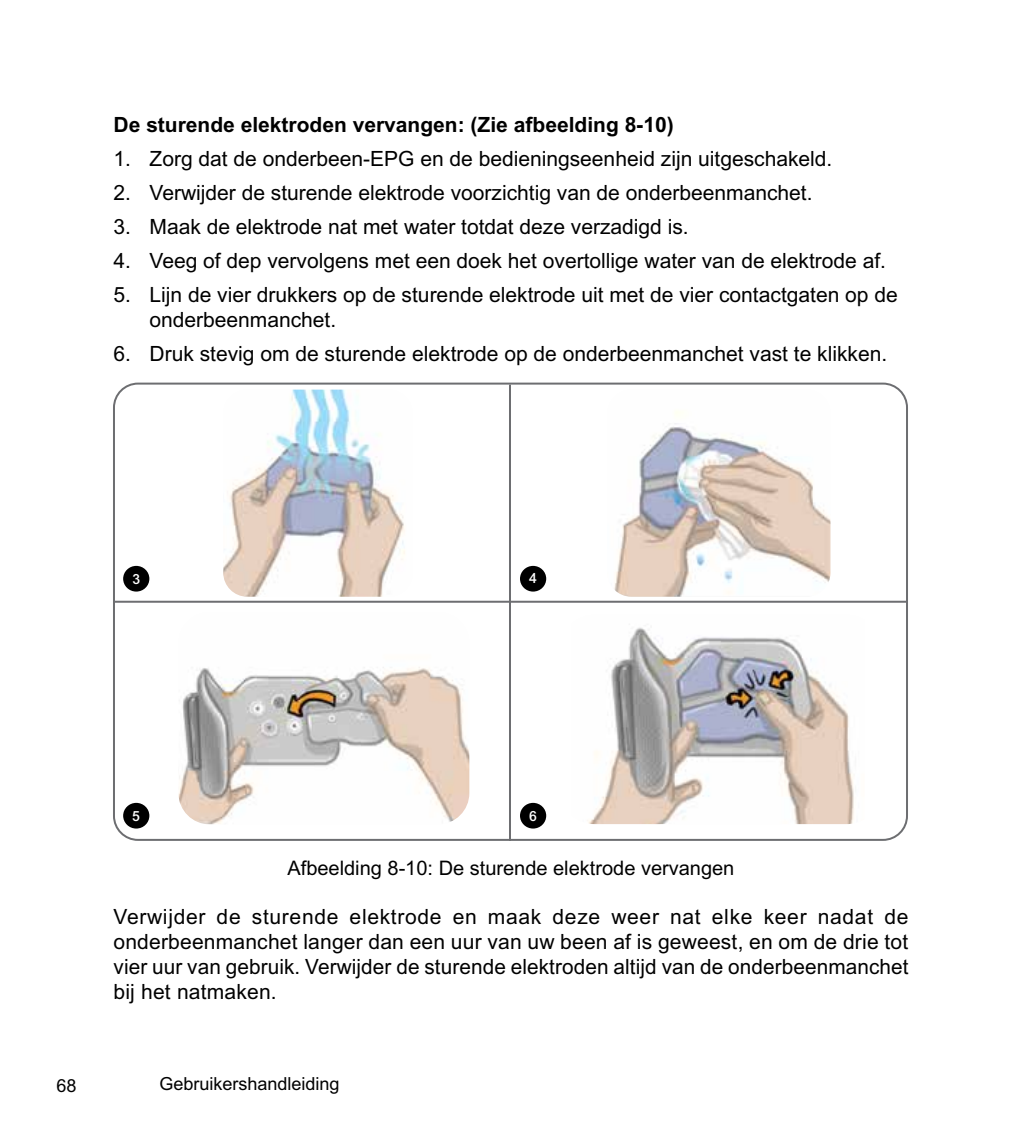
<style>
.page{position:relative;width:1021px;height:1134px;background:#fff}
.page>*{position:absolute;margin:0;border:0;box-sizing:border-box;transform-origin:0 0}
.t1{font:21px/25px "Arial MT Std";color:#000}
.t2{font:700 21px "Arial MT Std";color:#000}
.t3{font:20px "Arial MT Std";color:#000}
.t4{font:18px "Arial MT Std";color:#000}
.t5{font:500 14px "Arial MT Std";color:#fff}
</style>
<div class="page">
<div style="left:123px;top:566px;width:26px;height:25px;background:#000;border-radius:50%"></div>
<div style="left:520px;top:566px;width:26px;height:25px;background:#000;border-radius:50%"></div>
<div style="left:123px;top:802px;width:26px;height:26px;background:#000;border-radius:50%"></div>
<div style="left:520px;top:802px;width:26px;height:26px;background:#000;border-radius:50%"></div>
<img style="left:223px;top:389px;width:182px;height:207px">
<img style="left:178px;top:667px;width:291px;height:157px">
<img style="left:587px;top:627px;width:267px;height:197px">
<img style="left:614px;top:411px;width:216px;height:185px">
<hr style="left:509px;top:384px;width:2px;height:456px;background:#6d6e71">
<hr style="left:114px;top:600px;width:792px;height:2px;background:#6d6e71">
<p class="t2" style="left:114px;top:112px;width:562px">De sturende elektroden vervangen: (Zie afbeelding 8-10)</p>
<p class="t1" style="left:114px;top:146px;width:720px">1. Zorg dat de onderbeen-EPG en de bedieningseenheid zijn uitgeschakeld.</p>
<p class="t1" style="left:114px;top:180px;width:700px">2. Verwijder de sturende elektrode voorzichtig van de onderbeenmanchet.</p>
<p class="t1" style="left:114px;top:214px;width:577px">3. Maak de elektrode nat met water totdat deze verzadigd is.</p>
<p class="t1" style="left:114px;top:248px;width:774px">4. Veeg of dep vervolgens met een doek het overtollige water van de elektrode af.</p>
<p class="t1" style="left:150px;top:282px;width:750px;text-indent:-36px">5. Lijn de vier drukkers op de sturende elektrode uit met de vier contactgaten op de onderbeenmanchet.</p>
<p class="t1" style="left:114px;top:341px;width:775px">6. Druk stevig om de sturende elektrode op de onderbeenmanchet vast te klikken.</p>
<p class="t5" style="left:132px;top:570px;width:9px">3</p>
<p class="t5" style="left:529px;top:570px;width:9px">4</p>
<p class="t5" style="left:132px;top:807px;width:9px">5</p>
<p class="t5" style="left:529px;top:807px;width:9px">6</p>
<p class="t3" style="left:287px;top:856px;width:448px">Afbeelding 8-10: De sturende elektrode vervangen</p>
<p class="t1" style="left:114px;top:903px;width:797px;text-align:justify">Verwijder de sturende elektrode en maak deze weer nat elke keer nadat de onderbeenmanchet langer dan een uur van uw been af is geweest, en om de drie tot vier uur van gebruik. Verwijder de sturende elektroden altijd van de onderbeenmanchet bij het natmaken.</p>
<p class="t4" style="left:56px;top:1074px;width:22px">68</p>
<p class="t4" style="left:159px;top:1073px;width:182px">Gebruikershandleiding</p>
</div>
